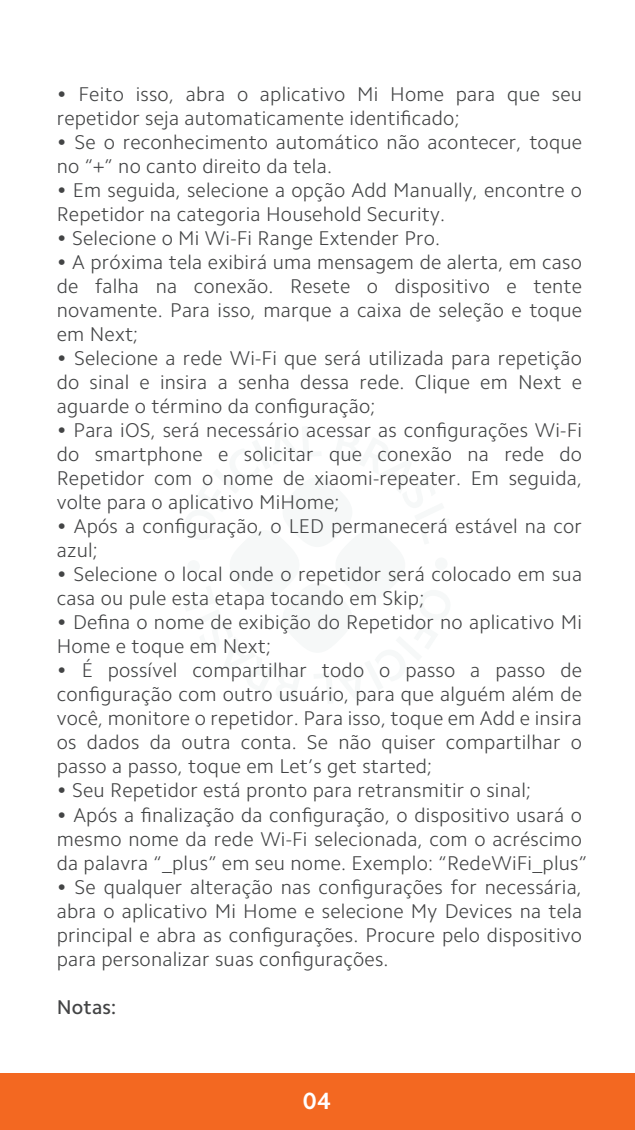
<style>
.page{position:relative;width:635px;height:1130px;background:#fff}
.page>*{position:absolute;margin:0;border:0;box-sizing:border-box;transform-origin:0 0}
.t1{font:700 23.6px "Camphor Pro";color:#fff}
.t2{font:300 20px/24px "Camphor Pro";letter-spacing:.01em;color:#434445}
.t3{font:500 20px "Camphor Pro";letter-spacing:.01em;color:#434445}
</style>
<div class="page">
<div style="left:0;top:1073px;width:635px;height:56px;background:#f36821"></div>
<p class="t2" style="left:57px;top:82px;width:527px">• Feito isso, abra o aplicativo Mi Home para que seu repetidor seja automaticamente identificado;</p>
<p class="t2" style="left:57px;top:130px;width:527px">• Se o reconhecimento automático não acontecer, toque no “+” no canto direito da tela.</p>
<p class="t2" style="left:57px;top:178px;width:527px">• Em seguida, selecione a opção Add Manually, encontre o<br>Repetidor na categoria Household Security.</p>
<p class="t2" style="left:57px;top:226px;width:385px">• Selecione o Mi Wi-Fi Range Extender Pro.</p>
<p class="t2" style="left:57px;top:250px;width:527px;text-align:justify">• A próxima tela exibirá uma mensagem de alerta, em caso de falha na conexão. Resete o dispositivo e tente novamente. Para isso, marque a caixa de seleção e toque em Next;</p>
<p class="t2" style="left:57px;top:346px;width:527px;text-align:justify">• Selecione a rede Wi-Fi que será utilizada para repetição do sinal e insira a senha dessa rede. Clique em Next e aguarde o término da configuração;</p>
<p class="t2" style="left:57px;top:418px;width:527px;text-align:justify">• Para iOS, será necessário acessar as configurações Wi-Fi do smartphone e solicitar que conexão na rede do Repetidor com o nome de xiaomi-repeater. Em seguida, volte para o aplicativo MiHome;</p>
<p class="t2" style="left:57px;top:514px;width:527px">• Após a configuração, o LED permanecerá estável na cor azul;</p>
<p class="t2" style="left:57px;top:562px;width:527px">• Selecione o local onde o repetidor será colocado em sua casa ou pule esta etapa tocando em Skip;</p>
<p class="t2" style="left:57px;top:610px;width:527px">• Defina o nome de exibição do Repetidor no aplicativo Mi<br>Home e toque em Next;</p>
<p class="t2" style="left:57px;top:658px;width:527px;text-align:justify">• É possível compartilhar todo o passo a passo de configuração com outro usuário, para que alguém além de você, monitore o repetidor. Para isso, toque em Add e insira os dados da outra conta. Se não quiser compartilhar o passo a passo, toque em Let’s get started;</p>
<p class="t2" style="left:57px;top:778px;width:476px">• Seu Repetidor está pronto para retransmitir o sinal;</p>
<p class="t2" style="left:57px;top:802px;width:532px">• Após a finalização da configuração, o dispositivo usará o mesmo nome da rede Wi-Fi selecionada, com o acréscimo da palavra “_plus” em seu nome. Exemplo: “RedeWiFi_plus”</p>
<p class="t2" style="left:57px;top:874px;width:527px;text-align:justify">• Se qualquer alteração nas configurações for necessária, abra o aplicativo Mi Home e selecione My Devices na tela principal e abra as configurações. Procure pelo dispositivo para personalizar suas configurações.</p>
<p class="t3" style="left:57px;top:994px;width:61px">Notas:</p>
<p class="t1" style="left:303px;top:1087px;width:29px">04</p>
</div>
